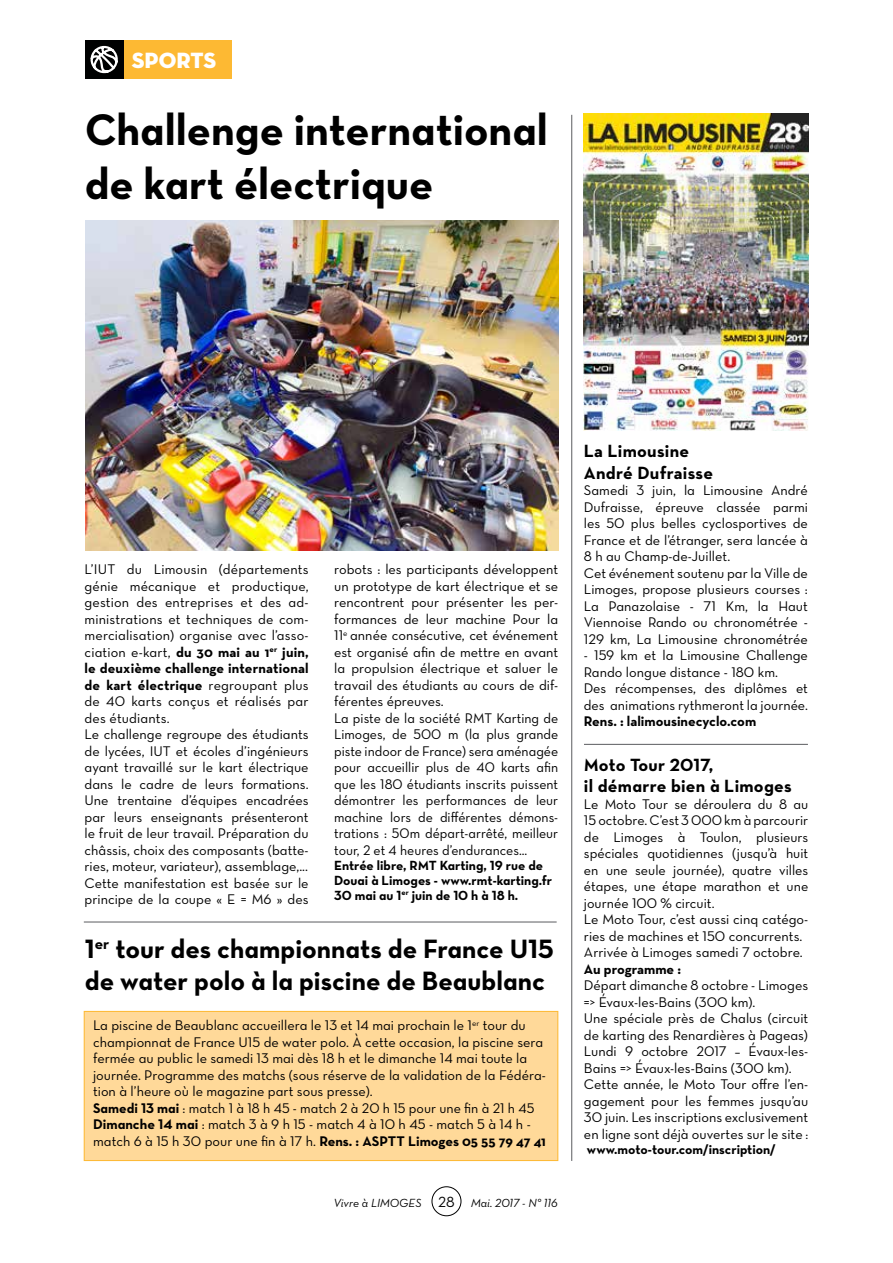
<style>
.page{position:relative;width:893px;height:1263px;background:#fff}
.page>*{position:absolute;margin:0;border:0;box-sizing:border-box;transform-origin:0 0}
.t1{font:45px/54px "Neutra Text Bold Alt";color:#000}
.t2{font:27px/32.4px "Neutra Text Bold Alt";color:#000}
.t3{font:22.5px "Neutra Disp Titling";color:#fff}
.t4{font:18px/21.6px "Neutra Text Bold Alt";letter-spacing:.015em;color:#000}
.t5{font:700 18px/21.6px "Neutra Text";letter-spacing:.015em;color:#000}
.t6{font:14.25px/16.5px "Neutra Text Book Alt";color:#000}
.t7{font:700 14.25px/16.5px "Neutra Text";color:#000;text-align:justify}
.t8{font:13.5px/15px "Neutra Text Bold Alt";color:#000}
.t9{font:12px "Neutra Text Book Italic Alt";color:#000}
.s1{font-family:"Neutra Text Book Alt";font-weight:400}
.s2{font-family:"Neutra Text Bold Alt"}
.s3{font-family:"Neutra Text Book Alt";font-size:15px}
.s4{font-size:13.5px}
</style>
<div class="page">
<img style="left:584px;top:113px;width:224px;height:318px">
<img style="left:85px;top:220px;width:473px;height:331px">
<hr style="left:84px;top:921px;width:473px;height:1px;background:#6d6e71">
<hr style="left:584px;top:744px;width:224px;height:1px;background:#6d6e71">
<div style="left:84px;top:1011px;width:474px;height:149px;background:#ffd999"></div>
<div style="left:84px;top:1011px;width:474px;height:150px;border:1px solid #fdb933"></div>
<hr style="left:571px;top:115px;width:1px;height:1046px;background:#6d6e71">
<div style="left:432px;top:1186px;width:29px;height:30px;border:1px solid #000;border-radius:50%"></div>
<div style="left:123px;top:40px;width:109px;height:39px;background:#fdb933"></div>
<div style="left:85px;top:40px;width:38px;height:39px;background:#000101"></div>
<svg style="left:90px;top:45px;width:28px;height:29px"></svg>
<h3 class="t3" style="left:132px;top:47px;width:86px">SPORTS</h3>
<h1 class="t1" style="left:85px;top:102px;width:465px">Challenge international de kart électrique</h1>
<p class="t6" style="left:85px;top:561px;width:226px;text-align:justify">L’IUT du Limousin (départements génie mécanique et productique, gestion des entreprises et des ad&shy;ministrations et techniques de com&shy;mercialisation) organise avec l’asso-</p>
<p class="t7" style="left:85px;top:643px;width:226px"><span class="s1">ciation e-kart,</span> du 30 mai au 1<sup>er</sup> juin, le deuxième challenge international de kart électrique <span class="s1">regroupant plus</span></p>
<p class="t6" style="left:85px;top:693px;width:226px">de 40 karts conçus et réalisés par des étudiants.<br>Le challenge regroupe des étudiants de lycées, IUT et écoles d’ingénieurs ayant travaillé sur le kart électrique dans le cadre de leurs formations.<br>Une trentaine d’équipes encadrées par leurs enseignants présenteront le fruit de leur travail. Préparation du châssis, choix des composants (batte&shy;ries, moteur, variateur), assemblage,...<br>Cette manifestation est basée sur le principe de la coupe « E = M6 » des</p>
<p class="t6" style="left:334px;top:561px;width:226px">robots : les participants développent un prototype de kart électrique et se rencontrent pour présenter les per&shy;formances de leur machine Pour la 11<sup>e</sup> année consécutive, cet événement est organisé afin de mettre en avant la propulsion électrique et saluer le travail des étudiants au cours de dif&shy;férentes épreuves.<br>La piste de la société RMT Karting de Limoges, de 500 m (la plus grande piste indoor de France) sera aménagée pour accueillir plus de 40 karts afin que les 180 étudiants inscrits puissent démontrer les performances de leur machine lors de différentes démons&shy;trations : 50m départ-arrêté, meilleur tour, 2 et 4 heures d’endurances...</p>
<p class="t8" style="left:334px;top:857px;width:220px">Entrée libre, RMT Karting, 19 rue de<br>Douai à Limoges - www.rmt-karting.fr<br>30 mai au 1<sup>er</sup> juin de 10 h à 18 h.</p>
<h2 class="t2" style="left:85px;top:932px;width:470px">1<sup>er</sup> tour des championnats de France U15 de water polo à la piscine de Beaublanc</h2>
<p class="t6" style="left:93px;top:1017px;width:454px">La piscine de Beaublanc accueillera le 13 et 14 mai prochain le 1<sup>er</sup> tour du championnat de France U15 de water polo. À cette occasion, la piscine sera fermée au public le samedi 13 mai dès 18 h et le dimanche 14 mai toute la journée. Programme des matchs (sous réserve de la validation de la Fédéra&shy;tion à l’heure où le magazine part sous presse).<br><span class="s2">Samedi 13 mai</span> : match 1 à 18 h 45 - match 2 à 20 h 15 pour une fin à 21 h 45<br><span class="s2">Dimanche 14 mai</span> : match 3 à 9 h 15 - match 4 à 10 h 45 - match 5 à 14 h -</p>
<p class="t7" style="left:93px;top:1132px;width:454px"><span class="s1">match 6 à 15 h 30 pour une fin à 17 h.</span> Rens. : ASPTT Limoges 05 55 79 47 41</p>
<p class="t9" style="left:334px;top:1195px;width:226px">Vivre à LIMOGES <span class="s3">28</span> Mai. 2017 - N° 116</p>
<p class="t5" style="left:584px;top:440px;width:131px">La Limousine<br>André Dufraisse</p>
<p class="t6" style="left:584px;top:482px;width:226px">Samedi 3 juin, la Limousine André Dufraisse, épreuve classée parmi les 50 plus belles cyclosportives de France et de l’étranger, sera lancée à 8 h au Champ-de-Juillet.<br>Cet événement soutenu par la Ville de Limoges, propose plusieurs courses :<br>La Panazolaise - 71 Km, la Haut Viennoise Rando ou chronométrée - 129 km, La Limousine chronométrée</p>
<p class="t6" style="left:584px;top:647px;width:226px">- 159 km et la Limousine Challenge Rando longue distance - 180 km.<br>Des récompenses, des diplômes et des animations rythmeront la journée.</p>
<p class="t7" style="left:584px;top:713px;width:174px">Rens. : lalimousinecyclo.com</p>
<p class="t4" style="left:584px;top:753px;width:209px">Moto Tour 2017,<br>il démarre bien à Limoges</p>
<p class="t6" style="left:584px;top:795px;width:226px">Le Moto Tour se déroulera du 8 au 15 octobre. C’est 3 000 km à parcourir de Limoges à Toulon, plusieurs spéciales quotidiennes (jusqu’à huit en une seule journée), quatre villes étapes, une étape marathon et une journée 100 % circuit.<br>Le Moto Tour, c’est aussi cinq catégo&shy;ries de machines et 150 concurrents.<br>Arrivée à Limoges samedi 7 octobre.</p>
<p class="t7" style="left:584px;top:960px;width:99px">Au programme :</p>
<p class="t6" style="left:584px;top:977px;width:226px">Départ dimanche 8 octobre - Limoges =&gt; Évaux-les-Bains (300 km).<br>Une spéciale près de Chalus (circuit de karting des Renardières à Pageas)<br>Lundi 9 octobre 2017 – Évaux-les-Bains =&gt; Évaux-les-Bains (300 km).<br>Cette année, le Moto Tour offre l’en&shy;gagement pour les femmes jusqu’au 30 juin. Les inscriptions exclusivement en ligne sont déjà ouvertes sur le site <span class="s4">:</span></p>
<p class="t8" style="left:587px;top:1141px;width:190px">www.moto-tour.com/inscription/</p>
</div>
